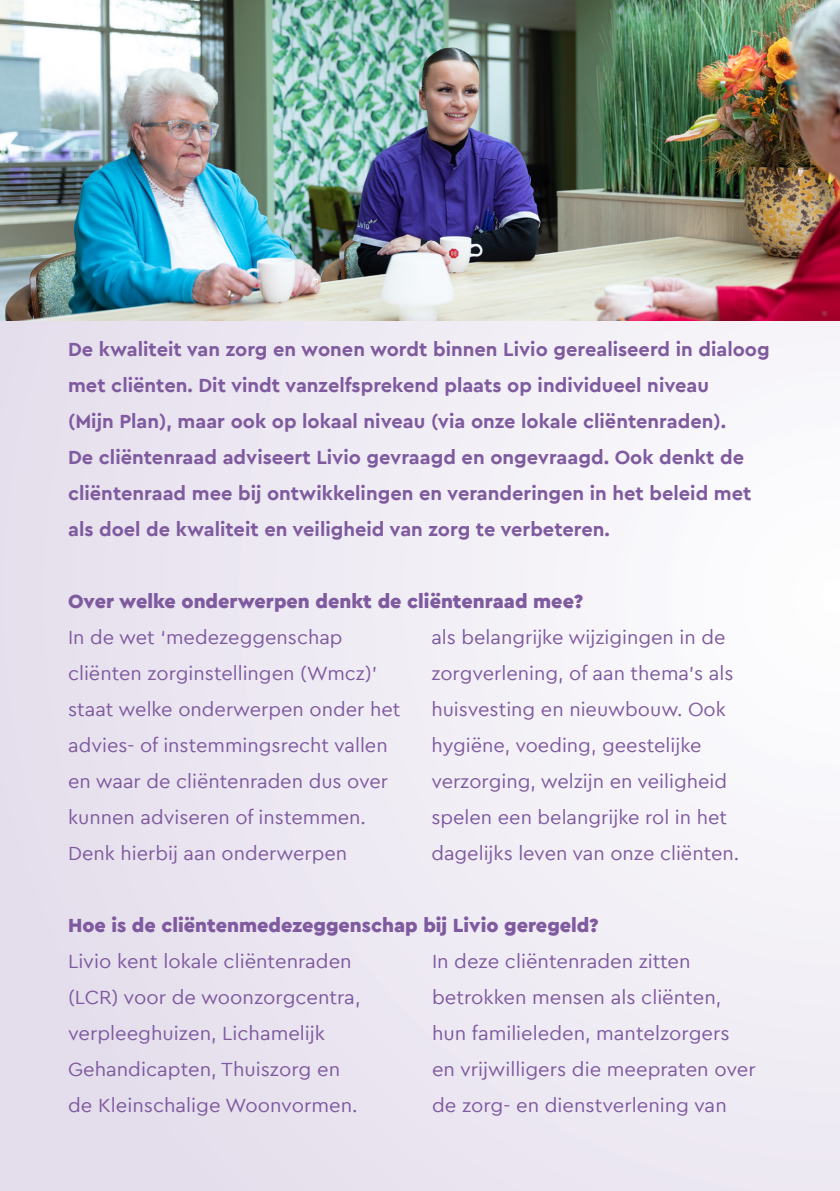
<style>
.page{position:relative;width:840px;height:1191px;background:#fff}
.page>*{position:absolute;margin:0;border:0;box-sizing:border-box;transform-origin:0 0}
.Platte_tekst{font:20px/36px "Cera";color:#7f5a9f}
.Intro{font:700 20px/36px "Cera";color:#7f5a9f}
.Tussenkop{font:900 20px "Cera";color:#7f5a9f}
</style>
<div class="page">
<div style="left:0;top:0;width:839px;height:1191px;background:linear-gradient(to right,#e4deec,#f8f7fa)"></div>
<img style="left:0;top:0;width:839px;height:320px">
<p class="Intro" style="left:68px;top:330px;width:702px">De kwaliteit van zorg en wonen wordt binnen Livio gerealiseerd in dialoog met cliënten. Dit vindt vanzelfsprekend plaats op individueel niveau<br>(Mijn Plan), maar ook op lokaal niveau (via onze lokale cliëntenraden).<br>De cliëntenraad adviseert Livio gevraagd en ongevraagd. Ook denkt de cliëntenraad mee bij ontwikkelingen en veranderingen in het beleid met als doel de kwaliteit en veiligheid van zorg te verbeteren.</p>
<p class="Tussenkop" style="left:68px;top:588px;width:516px">Over welke onderwerpen denkt de cliëntenraad mee?</p>
<p class="Platte_tekst" style="left:68px;top:618px;width:334px">In de wet ‘medezeggenschap cliënten zorginstellingen (Wmcz)’ staat welke onderwerpen onder het advies- of instemmingsrecht vallen en waar de cliëntenraden dus over kunnen adviseren of instemmen.<br>Denk hierbij aan onderwerpen</p>
<p class="Platte_tekst" style="left:431px;top:618px;width:309px">als belangrijke wijzigingen in de zorgverlening, of aan thema’s als huisvesting en nieuwbouw. Ook hygiëne, voeding, geestelijke verzorging, welzijn en veiligheid spelen een belangrijke rol in het dagelijks leven van onze cliënten.</p>
<p class="Tussenkop" style="left:68px;top:912px;width:531px">Hoe is de cliëntenmedezeggenschap bij Livio geregeld?</p>
<p class="Platte_tekst" style="left:68px;top:942px;width:294px">Livio kent lokale cliëntenraden (LCR) voor de woonzorgcentra, verpleeghuizen, Lichamelijk<br>Gehandicapten, Thuiszorg en de Kleinschalige Woonvormen.</p>
<p class="Platte_tekst" style="left:432px;top:942px;width:325px">In deze cliëntenraden zitten betrokken mensen als cliënten, hun familieleden, mantelzorgers en vrijwilligers die meepraten over de zorg- en dienstverlening van</p>
</div>
